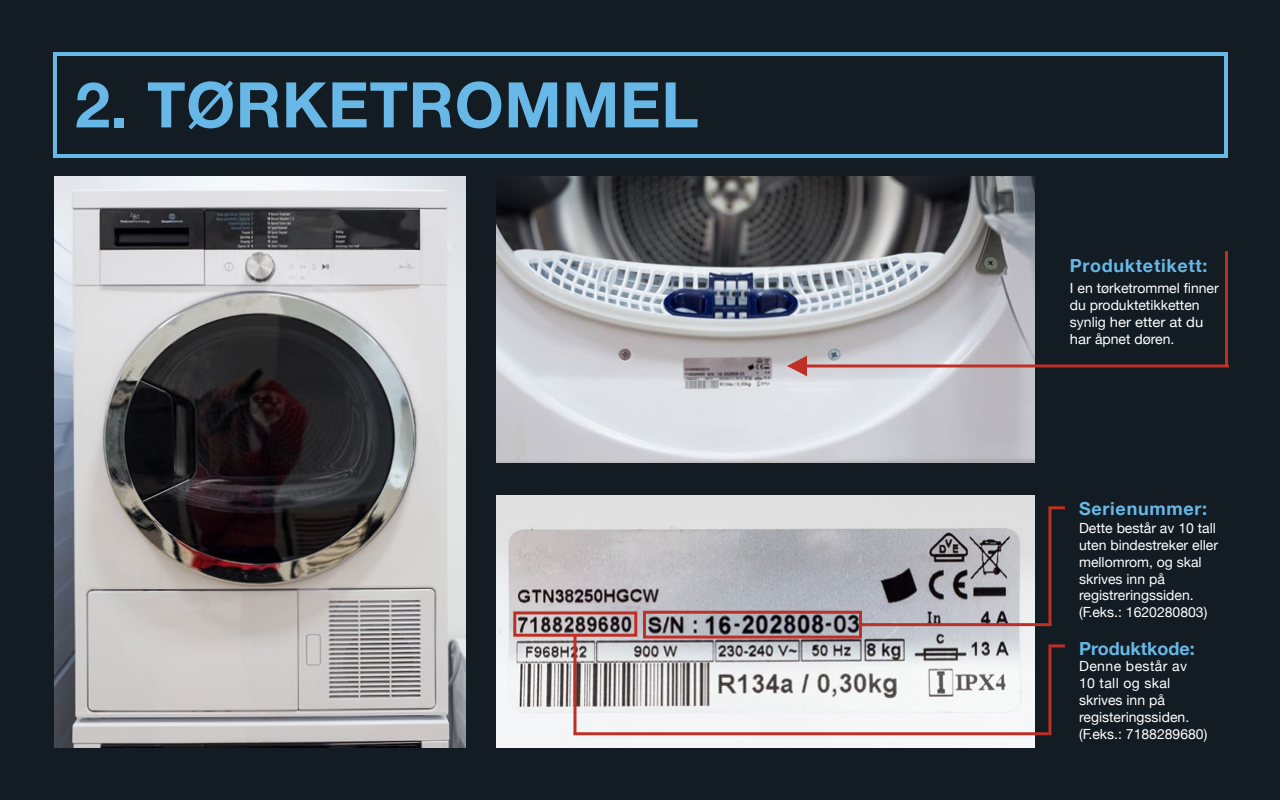
<style>
.page{position:relative;width:1280px;height:800px;background:#131c23}
.page>*{position:absolute;margin:0;border:0;box-sizing:border-box;transform-origin:0 0}
.t1{font:700 63px "Helvetica Neue";letter-spacing:.01em;color:#68b8e7}
.t2{font:700 18px "Helvetica Neue";letter-spacing:.04em;color:#68b8e7}
.t3{font:700 18px "Helvetica Neue";color:#68b8e7}
.t4{font:14px/16.8px "Helvetica Neue";color:#fff}
</style>
<div class="page">
<img style="left:54px;top:176px;width:412px;height:572px">
<img style="left:496px;top:176px;width:538px;height:287px">
<img style="left:496px;top:495px;width:538px;height:253px">
<div style="left:53px;top:52px;width:1175px;height:106px;border:4px solid #68b8e7"></div>
<div style="left:643px;top:611px;width:219px;height:28px;border:3px solid #be2f26"></div>
<svg style="left:787px;top:355px;width:21px;height:22px"></svg>
<div style="left:513px;top:611px;width:124px;height:26px;border:3px solid #be2f26"></div>
<hr style="left:574px;top:732px;width:474px;height:3px;background:#be2f26">
<hr style="left:862px;top:623px;width:189px;height:3px;background:#be2f26">
<svg style="left:800px;top:364px;width:429px;height:4px;background:#ac413c"></svg>
<hr style="left:1048px;top:509px;width:3px;height:116px;background:#be2f26">
<hr style="left:1048px;top:506px;width:17px;height:3px;background:#be2f26">
<hr style="left:574px;top:636px;width:2px;height:98px;background:#be2f26">
<hr style="left:1048px;top:647px;width:3px;height:88px;background:#be2f26">
<hr style="left:1048px;top:644px;width:17px;height:3px;background:#be2f26">
<hr style="left:1225px;top:251px;width:3px;height:116px;background:#be2f26">
<h1 class="t1" style="left:75px;top:56px;width:625px">2. TØRKETROMMEL</h1>
<p class="t2" style="left:1070px;top:251px;width:139px">Produktetikett:</p>
<p class="t4" style="left:1070px;top:281px;width:150px">I en tørketrommel finner du produktetikketten synlig her etter at du har åpnet døren.</p>
<p class="t2" style="left:1079px;top:495px;width:130px">Serienummer:</p>
<p class="t4" style="left:1079px;top:521px;width:140px">Dette består av 10 tall uten bindestreker eller mellomrom, og skal skrives inn på registreringssiden. (F.eks.: 1620280803)</p>
<p class="t3" style="left:1079px;top:634px;width:117px">Produktkode:</p>
<p class="t4" style="left:1079px;top:659px;width:130px">Denne består av<br>10 tall og skal skrives inn på registeringssiden. (F.eks.: 7188289680)</p>
</div>
